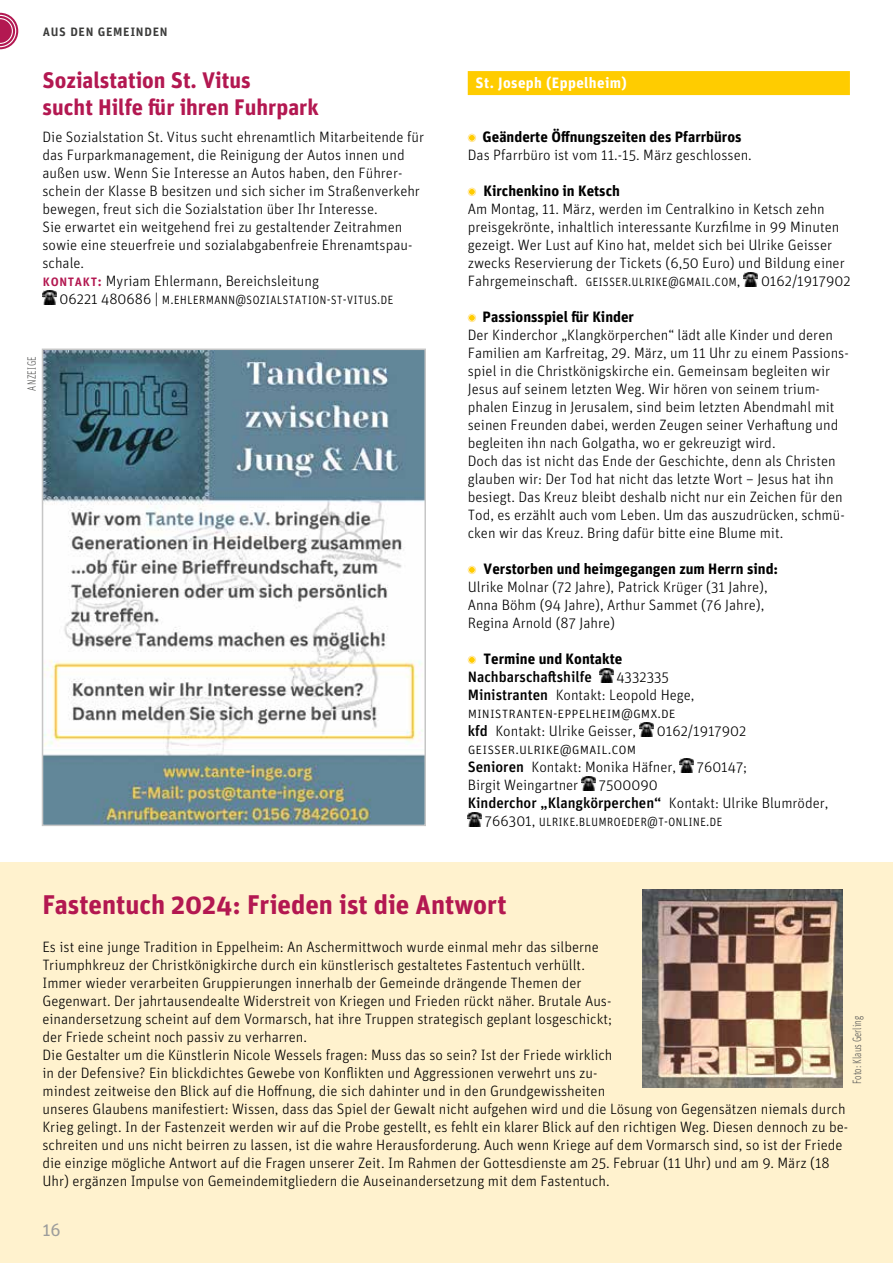
<style>
.page{position:relative;width:893px;height:1263px;background:#fff}
.page>*{position:absolute;margin:0;border:0;box-sizing:border-box;transform-origin:0 0}
.t1{font:700 27px "Unit OT";color:#b31851}
.t2{font:700 22.5px/27px "Unit OT";color:#b31851}
.t3{font:18px "Unit OT";color:#9d9d9c}
.t4{font:300 15px/18px "Unit OT";color:#000}
.t5{font:700 15px "Unit OT";color:#000}
.t6{font:500 15px "Unit OT";color:#000}
.t7{font:700 15px "Unit OT";letter-spacing:.025em;color:#fff}
.t8{font:500 15px "Unit OT";color:#3c3c3b}
.t9{font:300 12px "Unit OT";letter-spacing:.045em;color:#575756;scale:.75 1}
.s1{font-weight:500;color:#b31851}
.s2{font-weight:500}
.s3{font-weight:300}
</style>
<div class="page">
<div style="left:0;top:862px;width:893px;height:401px;background:#fff2ce"></div>
<svg style="left:0;top:13px;width:18px;height:36px"></svg>
<div style="left:468px;top:71px;width:382px;height:24px;background:#fc0"></div>
<svg style="left:470px;top:136px;width:4px;height:4px"></svg>
<div style="left:468px;top:134px;width:8px;height:8px;border:1px solid #ffe596;border-radius:50%"></div>
<svg style="left:470px;top:190px;width:4px;height:4px"></svg>
<div style="left:468px;top:188px;width:8px;height:8px;border:1px solid #ffe596;border-radius:50%"></div>
<img style="left:744px;top:272px;width:14px;height:14px">
<svg style="left:470px;top:316px;width:4px;height:4px"></svg>
<div style="left:468px;top:314px;width:8px;height:8px;border:1px solid #ffe596;border-radius:50%"></div>
<svg style="left:470px;top:568px;width:4px;height:4px"></svg>
<div style="left:468px;top:566px;width:8px;height:8px;border:1px solid #ffe596;border-radius:50%"></div>
<svg style="left:470px;top:658px;width:4px;height:4px"></svg>
<div style="left:468px;top:656px;width:8px;height:8px;border:1px solid #ffe596;border-radius:50%"></div>
<img style="left:599px;top:668px;width:14px;height:14px">
<img style="left:640px;top:722px;width:13px;height:14px">
<img style="left:680px;top:758px;width:13px;height:14px">
<img style="left:582px;top:776px;width:13px;height:14px">
<img style="left:468px;top:812px;width:13px;height:14px">
<img style="left:45px;top:352px;width:378px;height:471px">
<div style="left:42px;top:349px;width:384px;height:477px;border:2px solid #c6c6c6"></div>
<img style="left:643px;top:889px;width:200px;height:198px">
<img style="left:43px;top:290px;width:13px;height:14px">
<p class="t8" style="left:43px;top:21px;width:127px">aus den gemeinden</p>
<h2 class="t2" style="left:43px;top:66px;width:278px">Sozialstation St. Vitus<br>sucht Hilfe für ihren Fuhrpark</h2>
<p class="t4" style="left:43px;top:128px;width:383px">Die Sozialstation St. Vitus sucht ehrenamtlich Mitarbeitende für</p>
<p class="t4" style="left:43px;top:146px;width:364px">das Furparkmanagement, die Reinigung der Autos innen und</p>
<p class="t4" style="left:43px;top:164px;width:361px">außen usw. Wenn Sie Interesse an Autos haben, den Führer-</p>
<p class="t4" style="left:43px;top:182px;width:379px">schein der Klasse B besitzen und sich sicher im Straßenverkehr</p>
<p class="t4" style="left:43px;top:200px;width:337px">bewegen, freut sich die Sozialstation über Ihr Interesse.</p>
<p class="t4" style="left:43px;top:218px;width:361px">Sie erwartet ein weitgehend frei zu gestaltender Zeitrahmen</p>
<p class="t4" style="left:43px;top:236px;width:371px">sowie eine steuerfreie und sozialabgabenfreie Ehrenamtspau-</p>
<p class="t4" style="left:43px;top:254px;width:43px">schale.</p>
<p class="t4" style="left:43px;top:272px;width:278px"><span class="s1">kontakt:</span> Myriam Ehlermann, Bereichsleitung</p>
<p class="t4" style="left:60px;top:290px;width:336px">06221 480686 | m.ehlermann@sozialstation-st-vitus.de</p>
<p class="t9" style="left:25px;top:391px;width:48px;rotate:-90deg">ANZEIGE</p>
<p class="t7" style="left:476px;top:73px;width:153px">St. Joseph (Eppelheim)</p>
<p class="t5" style="left:483px;top:127px;width:260px">Geänderte Öffnungszeiten des Pfarrbüros</p>
<p class="t4" style="left:468px;top:146px;width:286px">Das Pfarrbüro ist vom 11.-15. März geschlossen.</p>
<p class="t5" style="left:484px;top:181px;width:138px">Kirchenkino in Ketsch</p>
<p class="t4" style="left:468px;top:200px;width:378px">Am Montag, 11. März, werden im Centralkino in Ketsch zehn preisgekrönte, inhaltlich interessante Kurzfilme in 99 Minuten gezeigt. Wer Lust auf Kino hat, meldet sich bei Ulrike Geisser zwecks Reservierung der Tickets (6,50 Euro) und Bildung einer Fahrgemeinschaft. geisser.ulrike@gmail.com,</p>
<p class="t4" style="left:761px;top:272px;width:91px">0162/1917902</p>
<p class="t5" style="left:483px;top:307px;width:153px">Passionsspiel für Kinder</p>
<p class="t4" style="left:468px;top:326px;width:383px">Der Kinderchor „Klangkörperchen“ lädt alle Kinder und deren Familien am Karfreitag, 29. März, um 11 Uhr zu einem Passions&shy;spiel in die Christkönigskirche ein. Gemeinsam begleiten wir Jesus auf seinem letzten Weg. Wir hören von seinem trium&shy;phalen Einzug in Jerusalem, sind beim letzten Abendmahl mit seinen Freunden dabei, werden Zeugen seiner Verhaftung und begleiten ihn nach Golgatha, wo er gekreuzigt wird.<br>Doch das ist nicht das Ende der Geschichte, denn als Christen glauben wir: Der Tod hat nicht das letzte Wort – Jesus hat ihn besiegt. Das Kreuz bleibt deshalb nicht nur ein Zeichen für den Tod, es erzählt auch vom Leben. Um das auszudrücken, schmü&shy;cken wir das Kreuz. Bring dafür bitte eine Blume mit.</p>
<p class="t5" style="left:484px;top:559px;width:296px">Verstorben und heimgegangen zum Herrn sind:</p>
<p class="t4" style="left:468px;top:578px;width:302px">Ulrike Molnar (72 Jahre), Patrick Krüger (31 Jahre),<br>Anna Böhm (94 Jahre), Arthur Sammet (76 Jahre),<br>Regina Arnold (87 Jahre)</p>
<p class="t5" style="left:484px;top:649px;width:140px">Termine und Kontakte</p>
<p class="t6" style="left:468px;top:667px;width:126px">Nachbarschaftshilfe</p>
<p class="t4" style="left:468px;top:668px;width:228px;text-indent:149px">4332335<br><span class="s2">Ministranten</span> Kontakt: Leopold Hege, ministranten-eppelheim@gmx.de <span class="s2">kfd</span> Kontakt: Ulrike Geisser,</p>
<p class="t4" style="left:657px;top:722px;width:91px">0162/1917902</p>
<p class="t4" style="left:468px;top:740px;width:210px">geisser.ulrike@gmail.com<br><span class="s2">Senioren</span> Kontakt: Monika Häfner,</p>
<p class="t4" style="left:697px;top:758px;width:52px">760147;</p>
<p class="t4" style="left:468px;top:776px;width:112px">Birgit Weingartner</p>
<p class="t4" style="left:599px;top:776px;width:60px">7500090</p>
<p class="t6" style="left:468px;top:793px;width:362px">Kinderchor „Klangkörperchen“ <span class="s3">Kontakt: Ulrike Blumröder,</span></p>
<p class="t4" style="left:485px;top:812px;width:239px">766301, ulrike.blumroeder@t-online.de</p>
<h1 class="t1" style="left:43px;top:887px;width:466px">Fastentuch 2024: Frieden ist die Antwort</h1>
<p class="t4" style="left:43px;top:938px;width:807px">Es ist eine junge Tradition in Eppelheim: An Aschermittwoch wurde einmal mehr das silberne<br>Triumphkreuz der Christkönigkirche durch ein künstlerisch gestaltetes Fastentuch verhüllt.<br>Immer wieder verarbeiten Gruppierungen innerhalb der Gemeinde drängende Themen der<br>Gegenwart. Der jahrtausendealte Widerstreit von Kriegen und Frieden rückt näher. Brutale Aus-<br>einandersetzung scheint auf dem Vormarsch, hat ihre Truppen strategisch geplant losgeschickt;<br>der Friede scheint noch passiv zu verharren.<br>Die Gestalter um die Künstlerin Nicole Wessels fragen: Muss das so sein? Ist der Friede wirklich<br>in der Defensive? Ein blickdichtes Gewebe von Konflikten und Aggressionen verwehrt uns zu-<br>mindest zeitweise den Blick auf die Hoffnung, die sich dahinter und in den Grundgewissheiten<br>unseres Glaubens manifestiert: Wissen, dass das Spiel der Gewalt nicht aufgehen wird und die Lösung von Gegensätzen niemals durch Krieg gelingt. In der Fastenzeit werden wir auf die Probe gestellt, es fehlt ein klarer Blick auf den richtigen Weg. Diesen dennoch zu be&shy;schreiten und uns nicht beirren zu lassen, ist die wahre Herausforderung. Auch wenn Kriege auf dem Vormarsch sind, so ist der Friede die einzige mögliche Antwort auf die Fragen unserer Zeit. Im Rahmen der Gottesdienste am 25. Februar (11 Uhr) und am 9. März (18<br>Uhr) ergänzen Impulse von Gemeindemitgliedern die Auseinandersetzung mit dem Fastentuch.</p>
<p class="t9" style="left:850px;top:1084px;width:92px;rotate:-90deg">Foto: Klaus Gerling</p>
<p class="t3" style="left:43px;top:1219px;width:20px">16</p>
</div>
